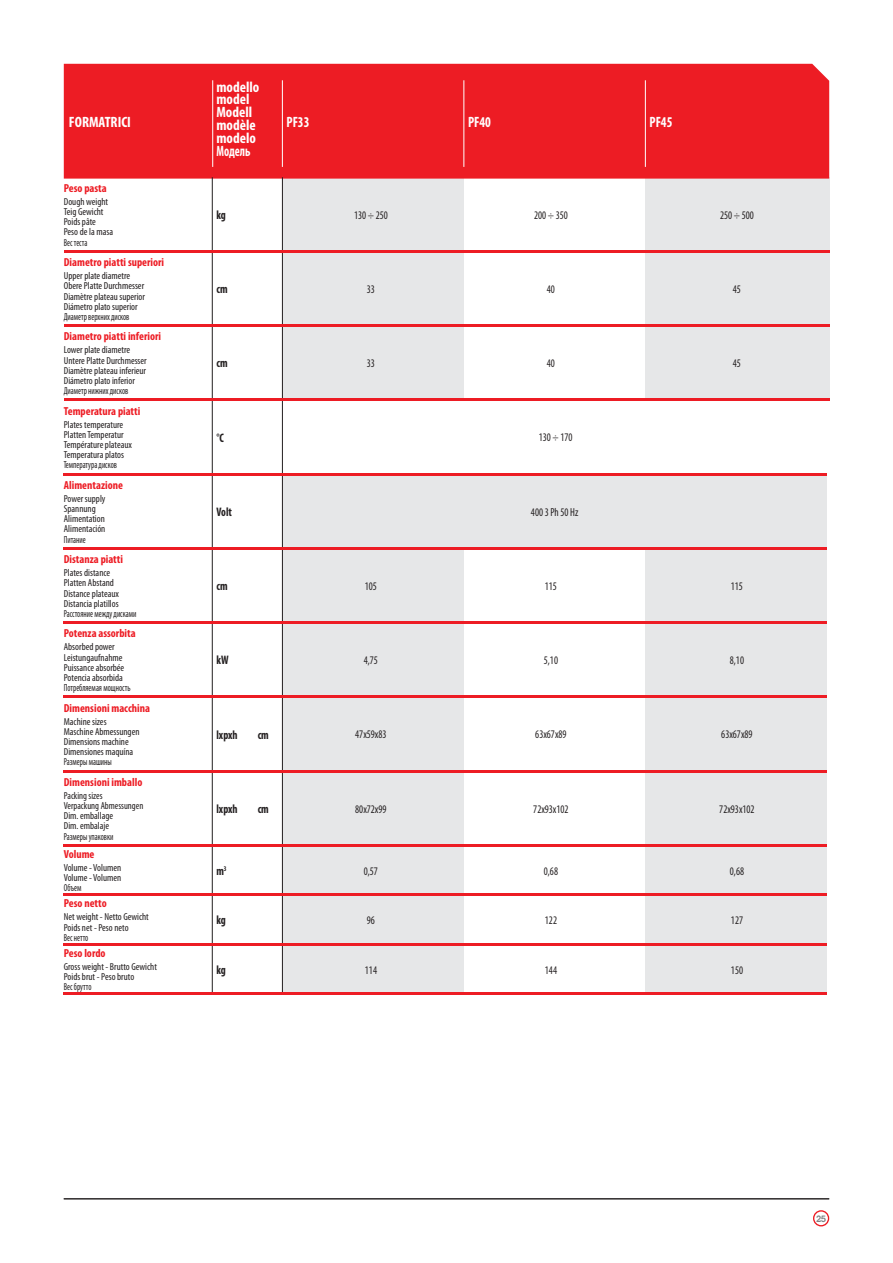
<style>
.page{position:relative;width:893px;height:1263px;background:#fff}
.page>*{position:absolute;margin:0;border:0;box-sizing:border-box;transform-origin:0 0}
.t1{font:700 condensed 15px/12.9px "Myriad Pro";color:#fff}
.t2{font:700 condensed 15px "Myriad Pro";color:#fff;scale:.9 1}
.t3{font:700 condensed 12.3px "Myriad Pro";color:#231f20;scale:.9 1}
.t4{font:700 condensed 11.7px "Myriad Pro";color:#ed1c24}
.t5{font:condensed 11.7px "Myriad Pro";color:#231f20;scale:.9 1}
.t6{font:condensed 10.2px/10.2px "Myriad Pro";color:#231f20}
.t7{font:condensed 10.2px/10.2px "Myriad Pro";color:#231f20;scale:.96 1}
.t8{font:600 9px "Lubalin Graph Std";color:#808285}
</style>
<div class="page">
<div style="left:813px;top:1210px;width:16px;height:16px;border:1px solid #ed1c24;border-radius:50%"></div>
<div style="left:282px;top:177px;width:182px;height:223px;background:#e6e7e8"></div>
<div style="left:645px;top:177px;width:184px;height:223px;background:#e6e7e8"></div>
<div style="left:64px;top:64px;width:765px;height:115px;background:#ed1c24"></div>
<div style="left:282px;top:549px;width:182px;height:446px;background:#e6e7e8"></div>
<div style="left:645px;top:549px;width:182px;height:446px;background:#e6e7e8"></div>
<div style="left:282px;top:474px;width:545px;height:74px;background:#e6e7e8"></div>
<hr style="left:212px;top:177px;width:1px;height:817px;background:#231f20">
<hr style="left:282px;top:177px;width:1px;height:817px;background:#231f20">
<hr style="left:645px;top:80px;width:1px;height:87px;background:#fff">
<hr style="left:464px;top:80px;width:1px;height:87px;background:#fff">
<hr style="left:282px;top:80px;width:1px;height:87px;background:#fff">
<hr style="left:212px;top:80px;width:1px;height:87px;background:#fff">
<hr style="left:64px;top:250px;width:765px;height:2px;background:#ed1c24">
<hr style="left:64px;top:325px;width:765px;height:2px;background:#ed1c24">
<hr style="left:64px;top:399px;width:765px;height:2px;background:#ed1c24">
<hr style="left:64px;top:473px;width:763px;height:2px;background:#ed1c24">
<hr style="left:64px;top:547px;width:763px;height:2px;background:#ed1c24">
<hr style="left:64px;top:622px;width:763px;height:2px;background:#ed1c24">
<hr style="left:64px;top:696px;width:763px;height:2px;background:#ed1c24">
<hr style="left:64px;top:770px;width:763px;height:2px;background:#ed1c24">
<hr style="left:64px;top:844px;width:763px;height:2px;background:#ed1c24">
<hr style="left:64px;top:894px;width:763px;height:2px;background:#ed1c24">
<hr style="left:64px;top:943px;width:763px;height:2px;background:#ed1c24">
<hr style="left:64px;top:993px;width:763px;height:2px;background:#ed1c24">
<hr style="left:64px;top:1198px;width:765px;height:1px;background:#231f20">
<h1 class="t1" style="left:69px;top:117px;width:64px">FORMATRICI</h1>
<p class="t4" style="left:64px;top:183px;width:45px">Peso pasta</p>
<p class="t6" style="left:64px;top:197px;width:51px">Dough weight<br>Teig Gewicht<br>Poids pâte<br>Peso de la masa<br>Вес теста</p>
<p class="t4" style="left:64px;top:258px;width:102px">Diametro piatti superiori</p>
<p class="t6" style="left:64px;top:272px;width:83px">Upper plate diametre<br>Obere Platte Durchmesser<br>Diamètre plateau superior<br>Diámetro plato superior<br>Диаметр верхних дисков</p>
<p class="t4" style="left:64px;top:332px;width:99px">Diametro piatti inferiori</p>
<p class="t6" style="left:64px;top:346px;width:85px">Lower plate diametre<br>Untere Platte Durchmesser<br>Diamètre plateau inferieur<br>Diámetro plato inferior<br>Диаметр нижних дисков</p>
<p class="t4" style="left:64px;top:406px;width:78px">Temperatura piatti</p>
<p class="t6" style="left:64px;top:420px;width:70px">Plates temperature<br>Platten Temperatur<br>Température plateaux<br>Temperatura platos<br>Температура дисков</p>
<p class="t4" style="left:64px;top:480px;width:61px">Alimentazione</p>
<p class="t6" style="left:64px;top:494px;width:43px">Power supply<br>Spannung<br>Alimentation<br>Alimentación<br>Питание</p>
<p class="t4" style="left:64px;top:555px;width:61px">Distanza piatti</p>
<p class="t6" style="left:64px;top:569px;width:74px">Plates distance<br>Platten Abstand<br>Distance plateaux<br>Distancia platillos<br>Расстояние между дисками</p>
<p class="t4" style="left:64px;top:629px;width:73px">Potenza assorbita</p>
<p class="t6" style="left:64px;top:643px;width:68px">Absorbed power<br>Leistungaufnahme<br>Puissance absorbée<br>Potencia absorbida<br>Потребляемая мощность</p>
<p class="t4" style="left:64px;top:703px;width:88px">Dimensioni macchina</p>
<p class="t6" style="left:64px;top:717px;width:77px">Machine sizes<br>Maschine Abmessungen<br>Dimensions machine<br>Dimensiones maquína<br>Размеры машины</p>
<p class="t4" style="left:64px;top:777px;width:80px">Dimensioni imballo</p>
<p class="t7" style="left:64px;top:791px;width:84px">Packing sizes<br>Verpackung Abmessungen<br>Dim. emballage<br>Dim. embalaje<br>Размеры упаковки</p>
<p class="t4" style="left:64px;top:849px;width:32px">Volume</p>
<p class="t6" style="left:64px;top:863px;width:59px;text-align:justify">Volume - Volumen Volume - Volumen Объем</p>
<p class="t4" style="left:64px;top:899px;width:44px">Peso netto</p>
<p class="t6" style="left:64px;top:913px;width:87px">Net weight - Netto Gewicht<br>Poids net - Peso neto<br>Вес нетто</p>
<p class="t4" style="left:64px;top:948px;width:43px">Peso lordo</p>
<p class="t6" style="left:64px;top:962px;width:95px">Gross weight - Brutto Gewicht<br>Poids brut - Peso bruto<br>Вес брутто</p>
<h1 class="t1" style="left:216px;top:82px;width:44px">modello model<br>Modell modèle modelo<br>Модель</h1>
<p class="t3" style="left:216px;top:210px;width:12px">kg</p>
<p class="t3" style="left:216px;top:284px;width:14px">cm</p>
<h1 class="t2" style="left:286px;top:116px;width:27px">PF33</h1>
<h1 class="t2" style="left:468px;top:116px;width:27px">PF40</h1>
<h1 class="t2" style="left:649px;top:116px;width:27px">PF45</h1>
<p class="t5" style="left:354px;top:210px;width:39px">130 ÷ 250</p>
<p class="t5" style="left:534px;top:210px;width:39px">200 ÷ 350</p>
<p class="t5" style="left:720px;top:210px;width:39px">250 ÷ 500</p>
<p class="t5" style="left:367px;top:285px;width:10px">33</p>
<p class="t5" style="left:547px;top:285px;width:10px">40</p>
<p class="t5" style="left:733px;top:285px;width:10px">45</p>
<p class="t3" style="left:216px;top:359px;width:14px">cm</p>
<p class="t5" style="left:367px;top:359px;width:10px">33</p>
<p class="t5" style="left:547px;top:359px;width:10px">40</p>
<p class="t5" style="left:733px;top:359px;width:10px">45</p>
<p class="t3" style="left:216px;top:433px;width:10px">°C</p>
<p class="t5" style="left:539px;top:433px;width:39px">130 ÷ 170</p>
<p class="t3" style="left:216px;top:507px;width:19px">Volt</p>
<p class="t5" style="left:531px;top:507px;width:54px">400 3 Ph 50 Hz</p>
<p class="t3" style="left:216px;top:581px;width:14px">cm</p>
<p class="t5" style="left:365px;top:582px;width:15px">105</p>
<p class="t5" style="left:545px;top:582px;width:15px">115</p>
<p class="t5" style="left:731px;top:582px;width:15px">115</p>
<p class="t3" style="left:216px;top:656px;width:15px">kW</p>
<p class="t5" style="left:364px;top:656px;width:17px">4,75</p>
<p class="t5" style="left:544px;top:656px;width:17px">5,10</p>
<p class="t5" style="left:730px;top:656px;width:17px">8,10</p>
<p class="t3" style="left:216px;top:730px;width:25px">lxpxh</p>
<p class="t3" style="left:258px;top:730px;width:14px">cm</p>
<p class="t5" style="left:355px;top:730px;width:36px">47x59x83</p>
<p class="t5" style="left:535px;top:730px;width:36px">63x67x89</p>
<p class="t5" style="left:721px;top:730px;width:36px">63x67x89</p>
<p class="t3" style="left:216px;top:804px;width:25px">lxpxh</p>
<p class="t3" style="left:258px;top:804px;width:14px">cm</p>
<p class="t5" style="left:355px;top:804px;width:36px">80x72x99</p>
<p class="t5" style="left:533px;top:804px;width:41px">72x93x102</p>
<p class="t5" style="left:719px;top:804px;width:41px">72x93x102</p>
<p class="t3" style="left:216px;top:866px;width:13px">m<sup>3</sup></p>
<p class="t5" style="left:364px;top:866px;width:17px">0,57</p>
<p class="t5" style="left:544px;top:866px;width:17px">0,68</p>
<p class="t5" style="left:730px;top:866px;width:17px">0,68</p>
<p class="t3" style="left:216px;top:915px;width:12px">kg</p>
<p class="t3" style="left:216px;top:965px;width:12px">kg</p>
<p class="t5" style="left:367px;top:916px;width:10px">96</p>
<p class="t5" style="left:545px;top:916px;width:15px">122</p>
<p class="t5" style="left:731px;top:916px;width:15px">127</p>
<p class="t5" style="left:365px;top:965px;width:15px">114</p>
<p class="t5" style="left:545px;top:965px;width:15px">144</p>
<p class="t5" style="left:731px;top:965px;width:15px">150</p>
<p class="t8" style="left:816px;top:1213px;width:12px">25</p>
</div>
